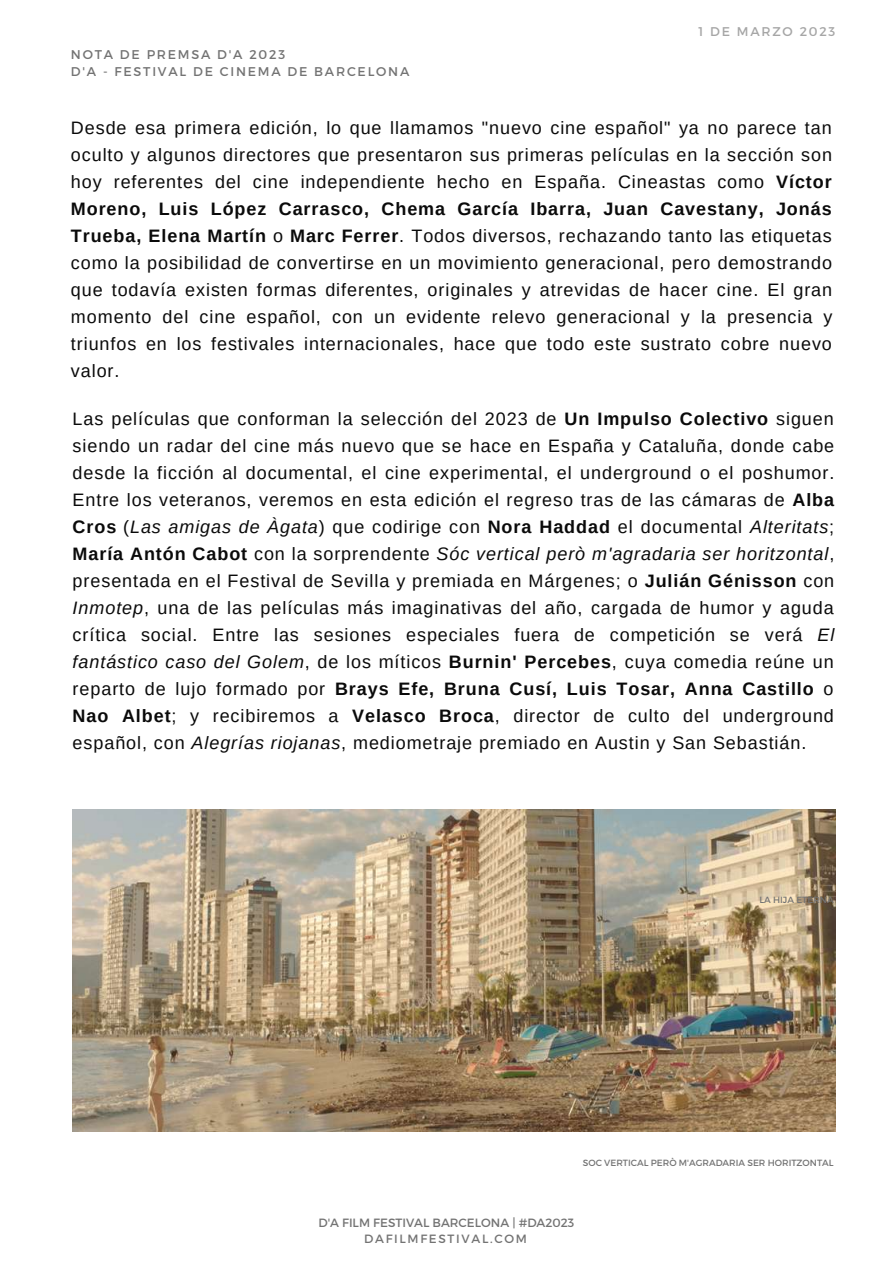
<style>
.page{position:relative;width:893px;height:1264px;background:#fff}
.page>*{position:absolute;margin:0;border:0;box-sizing:border-box;transform-origin:0 0}
.t1{font:18px/27px "Arimo";letter-spacing:.05em;color:#0a0a0a;text-align:justify}
.t2{font:12.6px/16.8px "Montserrat";letter-spacing:.14em;color:#737373}
.t3{font:12.6px "Montserrat";letter-spacing:.14em;color:#a6a6a6}
.t4{font:12px/15.8px "Montserrat";color:#737373;text-align:center}
.t5{font:9px "Montserrat";color:#737373}
.s1{font-weight:700}
.s2{font-style:italic}
</style>
<div class="page">
<img style="left:73px;top:809px;width:762px;height:322px">
<p class="t2" style="left:71px;top:46px;width:340px">NOTA DE PREMSA D'A 2023<br>D'A - FESTIVAL DE CINEMA DE BARCELONA</p>
<p class="t3" style="left:698px;top:23px;width:138px">1 DE MARZO 2023</p>
<p class="t1" style="left:71px;top:114px;width:763px">Desde esa primera edición, lo que llamamos "nuevo cine español" ya no parece tan oculto y algunos directores que presentaron sus primeras películas en la sección son hoy referentes del cine independiente hecho en España. Cineastas como <span class="s1">Víctor Moreno, Luis López Carrasco, Chema García Ibarra, Juan Cavestany, Jonás Trueba, Elena Martín</span> o <span class="s1">Marc Ferrer</span>. Todos diversos, rechazando tanto las etiquetas como la posibilidad de convertirse en un movimiento generacional, pero demostrando que todavía existen formas diferentes, originales y atrevidas de hacer cine. El gran momento del cine español, con un evidente relevo generacional y la presencia y triunfos en los festivales internacionales, hace que todo este sustrato cobre nuevo valor.</p>
<p class="t1" style="left:73px;top:405px;width:763px">Las películas que conforman la selección del 2023 de <span class="s1">Un Impulso Colectivo</span> siguen siendo un radar del cine más nuevo que se hace en España y Cataluña, donde cabe desde la ficción al documental, el cine experimental, el underground o el poshumor.<br>Entre los veteranos, veremos en esta edición el regreso tras de las cámaras de <span class="s1">Alba Cros</span> (<span class="s2">Las amigas de Àgata</span>) que codirige con <span class="s1">Nora Haddad</span> el documental <span class="s2">Alteritats</span>; <span class="s1">María Antón Cabot</span> con la sorprendente <span class="s2">Sóc vertical però m'agradaria ser horitzontal</span>, presentada en el Festival de Sevilla y premiada en Márgenes; o <span class="s1">Julián Génisson</span> con <span class="s2">Inmotep</span>, una de las películas más imaginativas del año, cargada de humor y aguda crítica social. Entre las sesiones especiales fuera de competición se verá <span class="s2">El fantástico caso del Golem</span>, de los míticos <span class="s1">Burnin' Percebes</span>, cuya comedia reúne un reparto de lujo formado por <span class="s1">Brays Efe, Bruna Cusí, Luis Tosar, Anna Castillo</span> o <span class="s1">Nao Albet</span>; y recibiremos a <span class="s1">Velasco Broca</span>, director de culto del underground español, con <span class="s2">Alegrías riojanas</span>, mediometraje premiado en Austin y San Sebastián.</p>
<p class="t5" style="left:759px;top:894px;width:76px">LA HIJA ETERNA</p>
<p class="t5" style="left:582px;top:1157px;width:252px">SOC VERTICAL PERÒ M'AGRADARIA SER HORITZONTAL</p>
<p class="t4" style="left:318px;top:1214px;width:257px">D'A FILM FESTIVAL BARCELONA | #DA2023<br>DAFILMFESTIVAL.COM</p>
</div>
